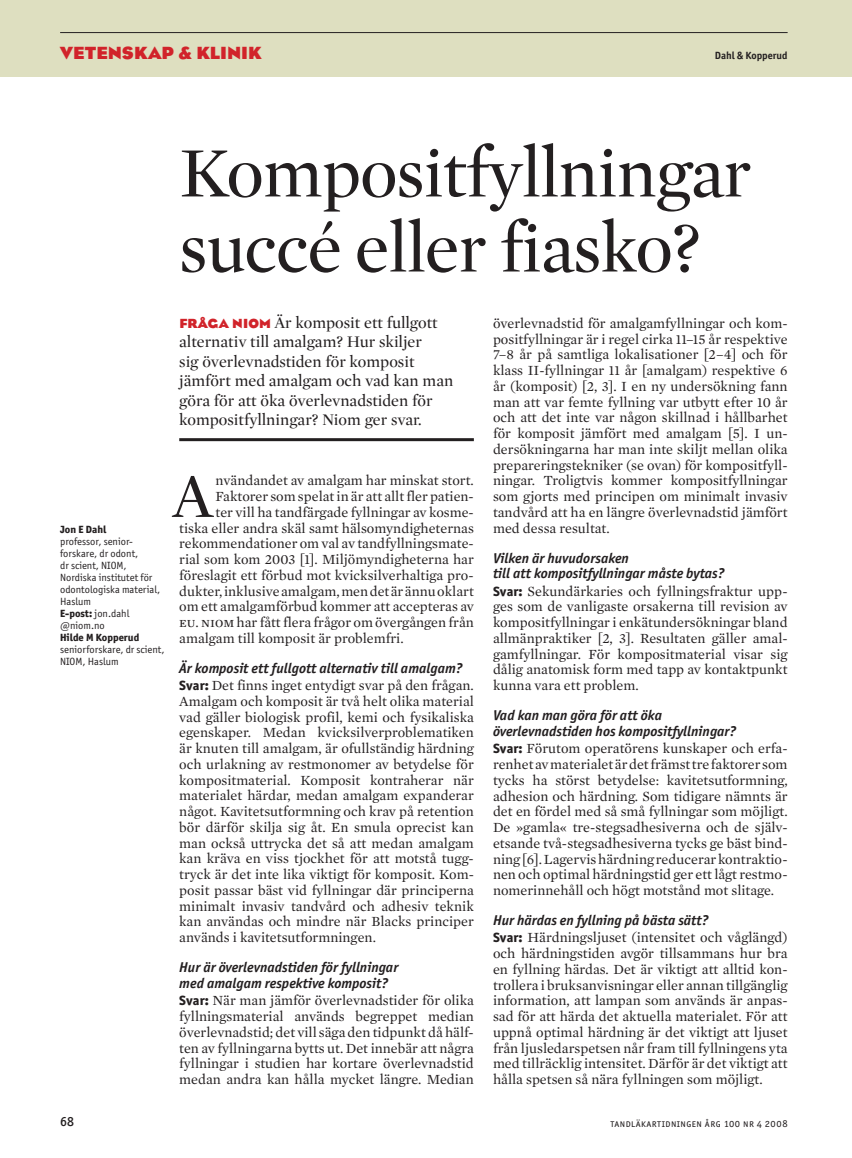
<style>
.page{position:relative;width:852px;height:1158px;background:#fff}
.page>*{position:absolute;margin:0;border:0;box-sizing:border-box;transform-origin:0 0}
.t1{font:72px/75px "Mercury TLT Display OT";letter-spacing:-.015em;color:#231f20}
.t2{font:63.75px "Mercury TLT Display OT";color:#231f20}
.t3{font:700 18px "Eagle TLTOT";color:#d1232a}
.t4{font:16.5px/19.5px "Mercury TLT Display OT";color:#231f20}
.t5{font:14.25px/15.8px "Mercury TLT Text OT";color:#231f20;text-align:justify}
.t6{font:italic 700 14.25px/15.8px "Officina Sans ITC Std";color:#231f20}
.t7{font:500 13.5px "Officina Sans ITC Std";color:#231f20}
.t8{font:10.5px/12px "Officina Sans ITC Std";color:#231f20}
.t9{font:10.5px "Officina Sans ITC Std";letter-spacing:.04em;color:#231f20}
.t10{font:800 10.5px "Officina Sans ITC Std";color:#231f20}
.t11{font:700 10.5px "Officina Sans ITC Std";color:#231f20}
.s1{font-family:"Eagle TLTOT";font-weight:700;font-size:13.5px;color:#d1232a}
.s2{font-weight:800}
.s3{font-family:"Officina Sans ITC Std";font-weight:800;font-size:13.5px}
</style>
<div class="page">
<div style="left:0;top:0;width:851px;height:76px;background:#dedfc0"></div>
<hr style="left:60px;top:32px;width:727px;height:1px;background:#231f20">
<hr style="left:851px;top:0;width:1px;height:76px;background:#dedfc0">
<hr style="left:179px;top:438px;width:295px;height:3px;background:#231f20">
<p class="t3" style="left:60px;top:43px;width:203px">VETENSKAP &amp; KLINIK</p>
<p class="t11" style="left:715px;top:49px;width:74px">Dahl &amp; Kopperud</p>
<h1 class="t1" style="left:179px;top:136px;width:573px">Kompositfyllningar succé eller fiasko?</h1>
<p class="t4" style="left:179px;top:313px;width:275px"><span class="s1">FRÅGA NI OM</span> Är komposit ett fullgott alternativ till amalgam? Hur skiljer<br>sig överlevnadstiden för komposit jämfört med amalgam och vad kan man göra för att öka överlevnadstiden för kompositfyllningar? Niom ger svar.</p>
<p class="t10" style="left:60px;top:522px;width:48px">Jon E Dahl</p>
<p class="t8" style="left:60px;top:535px;width:102px">professor, senior&shy;forskare, dr odont,<br>dr scient, NIOM,<br>Nordiska institutet för odontologiska material,<br>Haslum<br><span class="s2">E-post:</span> jon.dahl @niom.no</p>
<p class="t10" style="left:60px;top:630px;width:81px">Hilde M Kopperud</p>
<p class="t8" style="left:60px;top:643px;width:106px">seniorforskare, dr scient,<br>NIOM, Haslum</p>
<h2 class="t2" style="left:173px;top:460px;width:42px">A</h2>
<p class="t5" style="left:215px;top:473px;width:260px">nvändandet av amalgam har minskat stort.</p>
<p class="t5" style="left:215px;top:489px;width:260px">Faktorer som spelat in är att allt fler patien-</p>
<p class="t5" style="left:215px;top:504px;width:260px">ter vill ha tandfärgade fyllningar av kosme-</p>
<p class="t5" style="left:179px;top:520px;width:296px">tiska eller andra skäl samt hälsomyndigheternas</p>
<p class="t5" style="left:179px;top:536px;width:296px">rekommendationer om val av tandfyllningsmate-</p>
<p class="t5" style="left:179px;top:551px;width:296px">rial som kom 2003 [1]. Miljömyndigheterna har</p>
<p class="t5" style="left:179px;top:567px;width:296px">föreslagit ett förbud mot kvicksilverhaltiga pro-</p>
<p class="t5" style="left:179px;top:583px;width:296px">dukter, inklusive amalgam, men det är ännu oklart</p>
<p class="t5" style="left:179px;top:599px;width:296px">om ett amalgamförbud kommer att accepteras av</p>
<p class="t5" style="left:179px;top:614px;width:296px">eu. niom har fått flera frågor om övergången från</p>
<p class="t5" style="left:179px;top:630px;width:226px">amalgam till komposit är problemfri.</p>
<p class="t6" style="left:179px;top:660px;width:285px">Är komposit ett fullgott alternativ till amalgam?</p>
<p class="t5" style="left:179px;top:678px;width:296px"><span class="s3">Svar:</span> Det finns inget entydigt svar på den frågan.<br>Amalgam och komposit är två helt olika material vad gäller biologisk profil, kemi och fysikaliska egenskaper. Medan kvicksilverproblematiken är knuten till amalgam, är ofullständig härdning och urlakning av restmonomer av betydelse för kompositmaterial. Komposit kontraherar när materialet härdar, medan amalgam expanderar något. Kavitetsutformning och krav på retention bör därför skilja sig åt. En smula oprecist kan man också uttrycka det så att medan amalgam kan kräva en viss tjockhet för att motstå tugg&shy;tryck är det inte lika viktigt för komposit. Kom&shy;posit passar bäst vid fyllningar där principerna minimalt invasiv tandvård och adhesiv teknik kan användas och mindre när Blacks principer används i kavitetsutformningen.</p>
<p class="t6" style="left:179px;top:959px;width:220px">Hur är överlevnadstiden för fyllningar med amalgam respektive komposit?</p>
<p class="t5" style="left:179px;top:993px;width:296px"><span class="s3">Svar:</span> När man jämför överlevnadstider för olika fyllningsmaterial används begreppet median överlevnadstid; det vill säga den tidpunkt då hälf&shy;ten av fyllningarna bytts ut. Det innebär att några fyllningar i studien har kortare överlevnadstid medan andra kan hålla mycket längre. Median</p>
<p class="t5" style="left:493px;top:315px;width:296px">överlevnadstid för amalgamfyllningar och kom&shy;positfyllningar är i regel cirka 11–15 år respektive 7–8 år på samtliga lokalisationer [2–4] och för klass II-fyllningar 11 år [amalgam) respektive 6 år (komposit) [2, 3]. I en ny undersökning fann man att var femte fyllning var utbytt efter 10 år och att det inte var någon skillnad i hållbarhet för komposit jämfört med amalgam [5]. I un&shy;dersökningarna har man inte skiljt mellan olika prepareringstekniker (se ovan) för kompositfyll&shy;ningar. Troligtvis kommer kompositfyllningar som gjorts med principen om minimalt invasiv tandvård att ha en längre överlevnadstid jämfört med dessa resultat.</p>
<p class="t6" style="left:493px;top:550px;width:233px">Vilken är huvudorsaken<br>till att kompositfyllningar måste bytas?</p>
<p class="t5" style="left:493px;top:583px;width:296px"><span class="s3">Svar:</span> Sekundärkaries och fyllningsfraktur upp&shy;ges som de vanligaste orsakerna till revision av kompositfyllningar i enkätundersökningar bland allmänpraktiker [2, 3]. Resultaten gäller amal&shy;gamfyllningar. För kompositmaterial visar sig dålig anatomisk form med tapp av kontaktpunkt kunna vara ett problem.</p>
<p class="t6" style="left:493px;top:707px;width:245px">Vad kan man göra för att öka överlevnadstiden hos kompositfyllningar?</p>
<p class="t5" style="left:493px;top:741px;width:296px"><span class="s3">Svar:</span> Förutom operatörens kunskaper och erfa&shy;renhet av materialet är det främst tre faktorer som tycks ha störst betydelse: kavitetsutformning, adhesion och härdning. Som tidigare nämnts är det en fördel med så små fyllningar som möjligt.<br>De »gamla« tre-stegsadhesiverna och de själv&shy;etsande två-stegsadhesiverna tycks ge bäst bind&shy;ning [6]. Lagervis härdning reducerar kontraktio&shy;nen och optimal härdningstid ger ett lågt restmo&shy;nomerinnehåll och högt motstånd mot slitage.</p>
<p class="t6" style="left:493px;top:912px;width:217px">Hur härdas en fyllning på bästa sätt?</p>
<p class="t5" style="left:493px;top:930px;width:296px"><span class="s3">Svar:</span> Härdningsljuset (intensitet och våglängd) och härdningstiden avgör tillsammans hur bra en fyllning härdas. Det är viktigt att alltid kon&shy;trollera i bruksanvisningar eller annan tillgänglig information, att lampan som används är anpas&shy;sad för att härda det aktuella materialet. För att uppnå optimal härdning är det viktigt att ljuset från ljusledarspetsen når fram till fyllningens yta med tillräcklig intensitet. Därför är det viktigt att hålla spetsen så nära fyllningen som möjligt.</p>
<p class="t7" style="left:60px;top:1113px;width:15px">68</p>
<p class="t9" style="left:610px;top:1117px;width:179px">tandläkartidningen årg 100 nr 4 2008</p>
</div>
